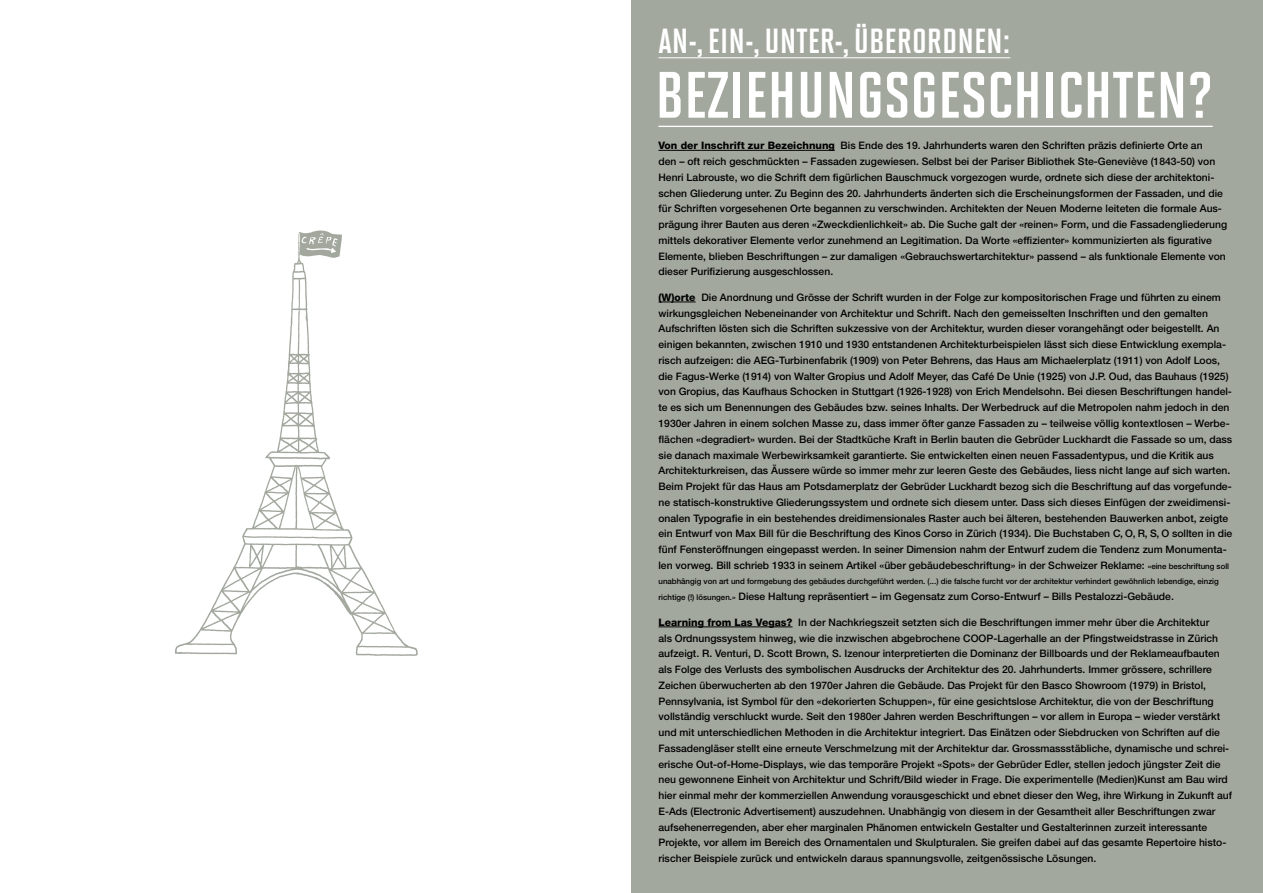
<style>
.page{position:relative;width:1263px;height:893px;background:#fff}
.page>*{position:absolute;margin:0;border:0;box-sizing:border-box;transform-origin:0 0}
.t1{font:700 65.4px "Solano Gothic MVB Std";color:#fff}
.t2{font:700 34.88px "Solano Gothic MVB Std";color:#fff}
.t3{font:500 10.35px/15.8px "Helvetica Neue";color:#000}
.t4{font:500 7.88px "Helvetica Neue";color:#000}
.s1{font-weight:800}
.s2{font-size:7.88px}
</style>
<div class="page">
<div style="left:631px;top:0;width:632px;height:893px;background:#a3a89f"></div>
<hr style="left:658px;top:57px;width:352px;height:1px;background:#fff">
<hr style="left:658px;top:126px;width:555px;height:1px;background:#fff">
<hr style="left:658px;top:150px;width:177px;height:1px;background:#000">
<hr style="left:658px;top:302px;width:38px;height:1px;background:#000">
<hr style="left:658px;top:627px;width:134px;height:1px;background:#000">
<img style="left:174px;top:230px;width:244px;height:426px">
<h2 class="t2" style="left:658px;top:22px;width:353px">AN-, EIN-, UNTER-, ÜBERORDNEN:</h2>
<h1 class="t1" style="left:655px;top:59px;width:559px">BEZIEHUNGSGESCHICHTEN?</h1>
<p class="t3" style="left:658px;top:138px;width:570px"><span class="s1">Von der Inschrift zur Bezeichnung</span> Bis Ende des 19. Jahrhunderts waren den Schriften präzis definierte Orte an<br>den – oft reich geschmückten – Fassaden zugewiesen. Selbst bei der Pariser Bibliothek Ste-Geneviève (1843-50) von Henri Labrouste, wo die Schrift dem figürlichen Bauschmuck vorgezogen wurde, ordnete sich diese der architektoni&shy;schen Gliederung unter. Zu Beginn des 20. Jahrhunderts änderten sich die Erscheinungsformen der Fassaden, und die für Schriften vorgesehenen Orte begannen zu verschwinden. Architekten der Neuen Moderne leiteten die formale Aus&shy;prägung ihrer Bauten aus deren «Zweckdienlichkeit» ab. Die Suche galt der «reinen» Form, und die Fassadengliederung mittels dekorativer Elemente verlor zunehmend an Legitimation. Da Worte «effizienter» kommunizierten als figurative Elemente, blieben Beschriftungen – zur damaligen «Gebrauchswertarchitektur» passend – als funktionale Elemente von dieser Purifizierung ausgeschlossen.</p>
<p class="t3" style="left:658px;top:289px;width:575px"><span class="s1">(W)orte</span> Die Anordnung und Grösse der Schrift wurden in der Folge zur kompositorischen Frage und führten zu einem wirkungsgleichen Nebeneinander von Architektur und Schrift. Nach den gemeisselten Inschriften und den gemalten Aufschriften lösten sich die Schriften sukzessive von der Architektur, wurden dieser vorangehängt oder beigestellt. An einigen bekannten, zwischen 1910 und 1930 entstandenen Architekturbeispielen lässt sich diese Entwicklung exempla&shy;risch aufzeigen: die AEG-Turbinenfabrik (1909) von Peter Behrens, das Haus am Michaelerplatz (1911) von Adolf Loos, die Fagus-Werke (1914) von Walter Gropius und Adolf Meyer, das Café De Unie (1925) von J.P. Oud, das Bauhaus (1925) von Gropius, das Kaufhaus Schocken in Stuttgart (1926-1928) von Erich Mendelsohn. Bei diesen Beschriftungen handel&shy;te es sich um Benennungen des Gebäudes bzw. seines Inhalts. Der Werbedruck auf die Metropolen nahm jedoch in den 1930er Jahren in einem solchen Masse zu, dass immer öfter ganze Fassaden zu – teilweise völlig kontextlosen – Werbe&shy;flächen «degradiert» wurden. Bei der Stadtküche Kraft in Berlin bauten die Gebrüder Luckhardt die Fassade so um, dass sie danach maximale Werbewirksamkeit garantierte. Sie entwickelten einen neuen Fassadentypus, und die Kritik aus Architekturkreisen, das Äussere würde so immer mehr zur leeren Geste des Gebäudes, liess nicht lange auf sich warten.<br>Beim Projekt für das Haus am Potsdamerplatz der Gebrüder Luckhardt bezog sich die Beschriftung auf das vorgefunde&shy;ne statisch-konstruktive Gliederungssystem und ordnete sich diesem unter. Dass sich dieses Einfügen der zweidimensi&shy;onalen Typografie in ein bestehendes dreidimensionales Raster auch bei älteren, bestehenden Bauwerken anbot, zeigte ein Entwurf von Max Bill für die Beschriftung des Kinos Corso in Zürich (1934). Die Buchstaben C, O, R, S, O sollten in die fünf Fensteröffnungen eingepasst werden. In seiner Dimension nahm der Entwurf zudem die Tendenz zum Monumenta&shy;len vorweg. Bill schrieb 1933 in seinem Artikel «über gebäudebeschriftung» in der Schweizer Reklame: <span class="s2">«eine beschriftung soll</span></p>
<p class="t4" style="left:658px;top:577px;width:562px">unabhängig von art und formgebung des gebäudes durchgeführt werden. (...) die falsche furcht vor der architektur verhindert gewöhnlich lebendige, einzig</p>
<p class="t3" style="left:658px;top:589px;width:517px"><span class="s2">richtige (!) lösungen.»</span> Diese Haltung repräsentiert – im Gegensatz zum Corso-Entwurf – Bills Pestalozzi-Gebäude.</p>
<p class="t3" style="left:658px;top:614px;width:575px"><span class="s1">Learning from Las Vegas?</span> In der Nachkriegszeit setzten sich die Beschriftungen immer mehr über die Architektur<br>als Ordnungssystem hinweg, wie die inzwischen abgebrochene COOP-Lagerhalle an der Pfingstweidstrasse in Zürich aufzeigt. R. Venturi, D. Scott Brown, S. Izenour interpretierten die Dominanz der Billboards und der Reklameaufbauten als Folge des Verlusts des symbolischen Ausdrucks der Architektur des 20. Jahrhunderts. Immer grössere, schrillere Zeichen überwucherten ab den 1970er Jahren die Gebäude. Das Projekt für den Basco Showroom (1979) in Bristol, Pennsylvania, ist Symbol für den «dekorierten Schuppen», für eine gesichtslose Architektur, die von der Beschriftung vollständig verschluckt wurde. Seit den 1980er Jahren werden Beschriftungen – vor allem in Europa – wieder verstärkt und mit unterschiedlichen Methoden in die Architektur integriert. Das Einätzen oder Siebdrucken von Schriften auf die Fassadengläser stellt eine erneute Verschmelzung mit der Architektur dar. Grossmassstäbliche, dynamische und schrei&shy;erische Out-of-Home-Displays, wie das temporäre Projekt «Spots» der Gebrüder Edler, stellen jedoch jüngster Zeit die neu gewonnene Einheit von Architektur und Schrift/Bild wieder in Frage. Die experimentelle (Medien)Kunst am Bau wird hier einmal mehr der kommerziellen Anwendung vorausgeschickt und ebnet dieser den Weg, ihre Wirkung in Zukunft auf E-Ads (Electronic Advertisement) auszudehnen. Unabhängig von diesem in der Gesamtheit aller Beschriftungen zwar aufsehenerregenden, aber eher marginalen Phänomen entwickeln Gestalter und Gestalterinnen zurzeit interessante Projekte, vor allem im Bereich des Ornamentalen und Skulpturalen. Sie greifen dabei auf das gesamte Repertoire histo&shy;rischer Beispiele zurück und entwickeln daraus spannungsvolle, zeitgenössische Lösungen.</p>
</div>
